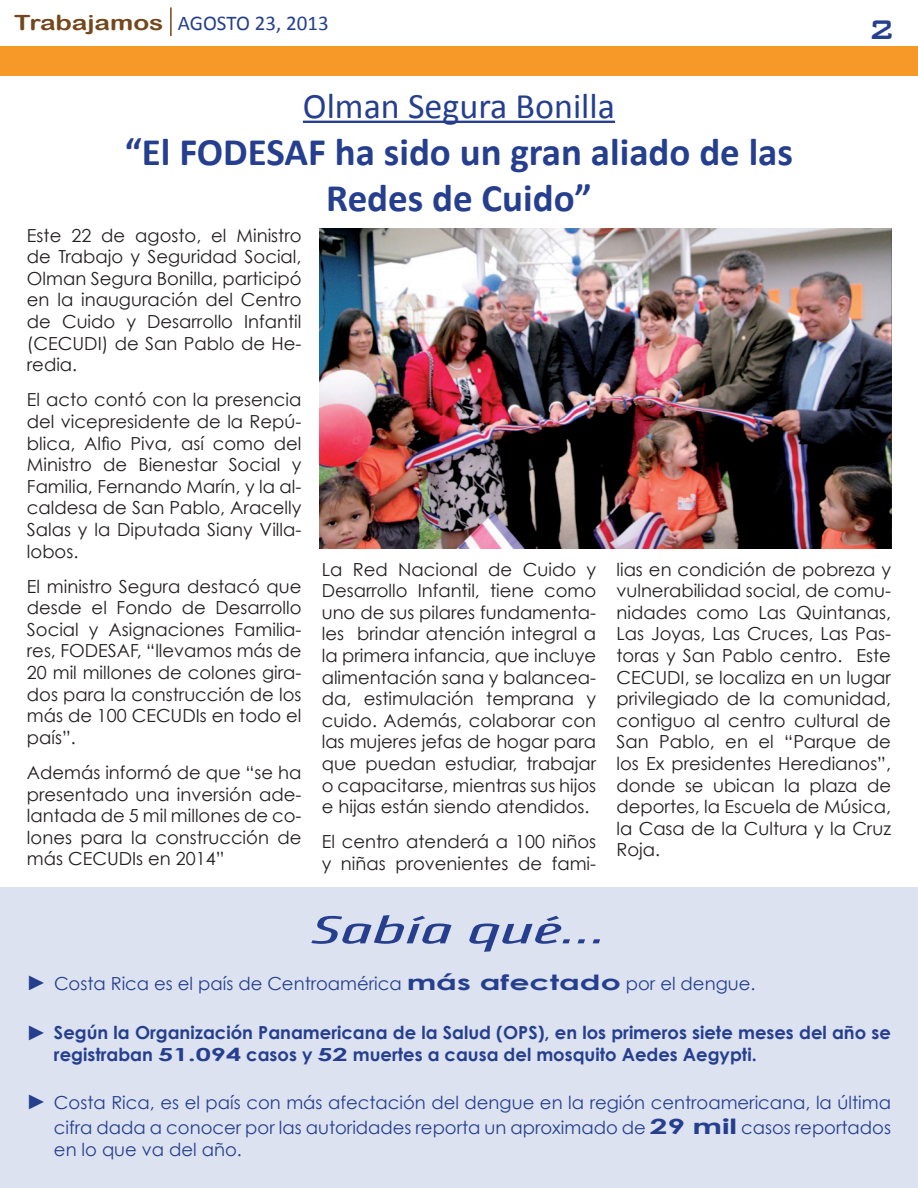
<style>
.page{position:relative;width:918px;height:1188px;background:#fff}
.page>*{position:absolute;margin:0;border:0;box-sizing:border-box;transform-origin:0 0}
.t1{font:italic condensed 40.5px "Klavika CH";color:#253f8e;scale:2 1}
.t2{font:700 39px/46.8px "Calibri";color:#253f8e;text-align:center}
.t3{font:36px "Calibri";color:#253f8e}
.t4{font:500 36px "Bank Gothic";color:#253f8e}
.t5{font:21px "Arial Rounded MT Bold";color:#75471c;scale:1.25 1}
.t6{font:21px "Calibri";color:#253f8e}
.t7{font:21px "Times New Roman";color:#253f8e}
.t8{font:18px/21.6px "Century Gothic";color:#231f20;text-align:justify}
.t9{font:18px/25.2px "Century Gothic";color:#253f8e}
.t10{font:700 18px/21.6px "Century Gothic";color:#253f8e}
.s1{font-family:"Calibri";color:#253f8e}
.s2{font-weight:700;font-size:21px}
</style>
<div class="page">
<div style="left:0;top:46px;width:918px;height:30px;background:#f79928"></div>
<hr style="left:170px;top:7px;width:2px;height:29px;background:#75471c">
<hr style="left:303px;top:121px;width:312px;height:2px;background:#253f8e">
<img style="left:320px;top:228px;width:571px;height:321px">
<div style="left:0;top:888px;width:918px;height:300px;background:#dce2f0"></div>
<p class="t5" style="left:14px;top:10px;width:162px">Trabajamos <span class="s1">agosto</span></p>
<p class="t6" style="left:255px;top:10px;width:75px">23, 2013</p>
<h3 class="t4" style="left:868px;top:1px;width:29px">2</h3>
<h3 class="t3" style="left:303px;top:83px;width:314px">Olman Segura Bonilla</h3>
<h2 class="t2" style="left:125px;top:126px;width:670px">“El FODESAF ha sido un gran aliado de las<br>Redes de Cuido”</h2>
<p class="t8" style="left:27px;top:224px;width:276px">Este 22 de agosto, el Ministro de Trabajo y Seguridad Social, Olman Segura Bonilla, participó en la inauguración del Centro de Cuido y Desarrollo Infantil (CECUDI) de San Pablo de He&shy;redia.</p>
<p class="t8" style="left:27px;top:389px;width:276px">El acto contó con la presencia del vicepresidente de la Repú&shy;blica, Alfio Piva, así como del Ministro de Bienestar Social y Familia, Fernando Marín, y la al&shy;caldesa de San Pablo, Aracelly Salas y la Diputada Siany Villa&shy;lobos.</p>
<p class="t8" style="left:27px;top:575px;width:276px">El ministro Segura destacó que desde el Fondo de Desarrollo Social y Asignaciones Familia&shy;res, FODESAF, “llevamos más de 20 mil millones de colones gira&shy;dos para la construcción de los más de 100 CECUDIs en todo el país”.</p>
<p class="t8" style="left:27px;top:761px;width:276px">Además informó de que “se ha presentado una inversión ade&shy;lantada de 5 mil millones de co&shy;lones para la construcción de más CECUDIs en 2014”</p>
<p class="t8" style="left:322px;top:558px;width:276px">La Red Nacional de Cuido y Desarrollo Infantil, tiene como uno de sus pilares fundamenta&shy;les brindar atención integral a la primera infancia, que incluye alimentación sana y balancea&shy;da, estimulación temprana y cuido. Además, colaborar con las mujeres jefas de hogar para que puedan estudiar, trabajar o capacitarse, mientras sus hijos e hijas están siendo atendidos.</p>
<p class="t8" style="left:322px;top:831px;width:276px">El centro atenderá a 100 niños y niñas provenientes de fami-</p>
<p class="t8" style="left:617px;top:558px;width:276px">lias en condición de pobreza y vulnerabilidad social, de comu&shy;nidades como Las Quintanas, Las Joyas, Las Cruces, Las Pas&shy;toras y San Pablo centro. Este CECUDI, se localiza en un lugar privilegiado de la comunidad, contiguo al centro cultural de San Pablo, en el “Parque de los Ex presidentes Heredianos”, donde se ubican la plaza de deportes, la Escuela de Música, la Casa de la Cultura y la Cruz Roja.</p>
<h1 class="t1" style="left:311px;top:907px;width:149px">Sabía qué...</h1>
<p class="t7" style="left:26px;top:969px;width:22px">►</p>
<p class="t7" style="left:26px;top:1019px;width:22px">►</p>
<p class="t7" style="left:26px;top:1088px;width:22px">►</p>
<p class="t9" style="left:54px;top:971px;width:703px">Costa Rica es el país de Centroamérica <span class="s2">más afectado</span> por el dengue.</p>
<p class="t10" style="left:54px;top:1021px;width:838px">Según la Organización Panamericana de la Salud (OPS), en los primeros siete meses del año se registraban 51.094 casos y 52 muertes a causa del mosquito Aedes Aegypti.</p>
<p class="t9" style="left:54px;top:1090px;width:839px">Costa Rica, es el país con más afectación del dengue en la región centroamericana, la última cifra dada a conocer por las autoridades reporta un aproximado de <span class="s2">29 mil</span> casos reportados</p>
<p class="t9" style="left:54px;top:1137px;width:189px">en lo que va del año.</p>
</div>
